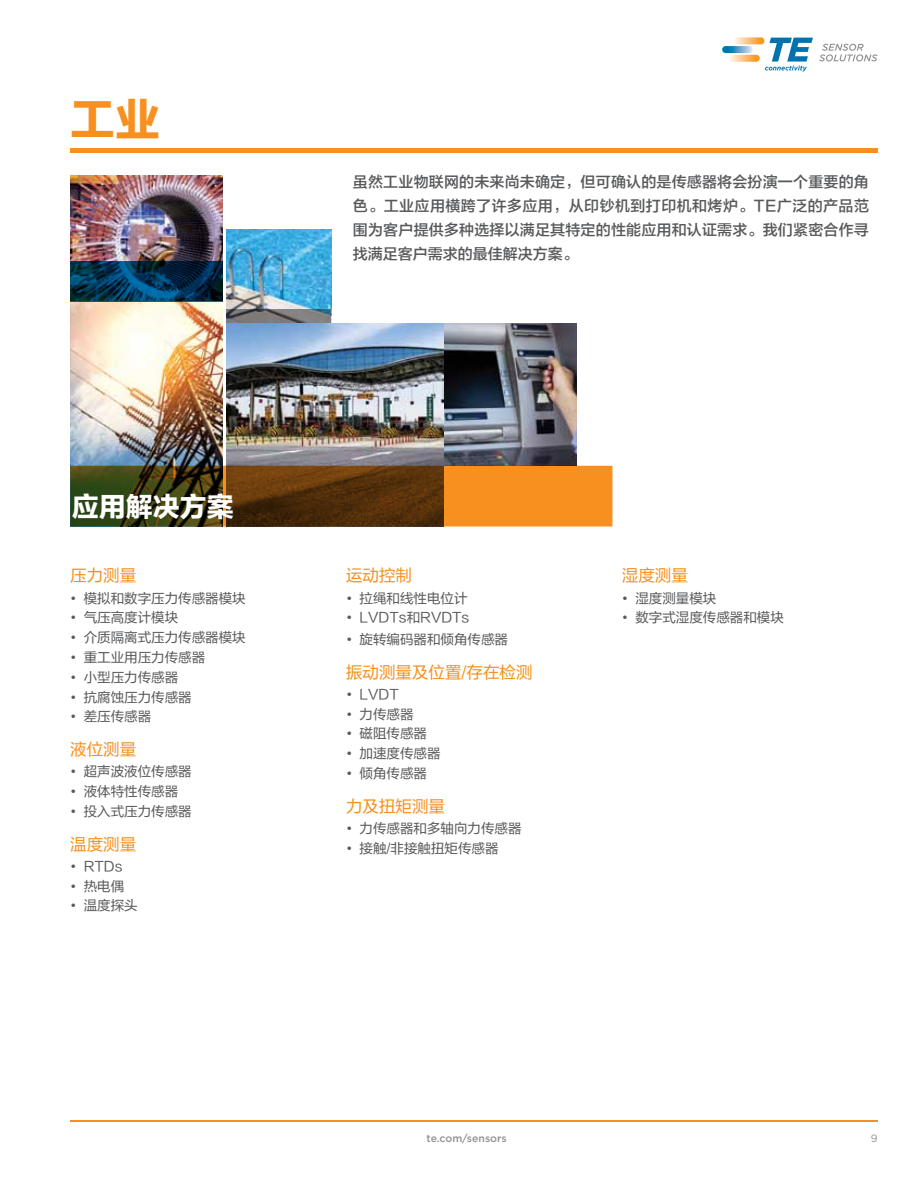
<style>
.page{position:relative;width:918px;height:1188px;background:#fff}
.page>*{position:absolute;margin:0;border:0;box-sizing:border-box;transform-origin:0 0}
.t1{font:45px "FZLTDHJW GB1 0";color:#f7901e}
.t2{font:27px "FZLTDHJW GB1 0";color:#fff}
.t3{font:16.5px "FZLTHJW GB1 0";color:#f7901e}
.t4{font:15px/24px "FZLTZHJW GB1 0";letter-spacing:.01em;color:#58595b;text-align:justify}
.t5{font:13.5px "FZLTHJW GB1 0";color:#58595b}
.t6{font:500 10.5px "Gotham";color:#919195}
.t7{font:10.5px "Gotham";color:#919195}
.s1{font-family:"Gotham"}
</style>
<div class="page">
<svg style="left:734px;top:37px;width:30px;height:7px"></svg>
<svg style="left:729px;top:55px;width:31px;height:7px"></svg>
<svg style="left:722px;top:46px;width:31px;height:7px"></svg>
<svg style="left:765px;top:38px;width:48px;height:34px"></svg>
<svg style="left:819px;top:44px;width:59px;height:17px"></svg>
<hr style="left:70px;top:1120px;width:808px;height:2px;background:#f7901e">
<hr style="left:70px;top:148px;width:808px;height:4px;background:#f7901e">
<img style="left:443px;top:323px;width:134px;height:143px">
<img style="left:227px;top:229px;width:104px;height:81px">
<svg style="left:227px;top:310px;width:104px;height:13px"></svg>
<img style="left:227px;top:323px;width:216px;height:143px">
<img style="left:70px;top:176px;width:153px;height:290px">
<svg style="left:70px;top:261px;width:153px;height:40px"></svg>
<svg style="left:70px;top:466px;width:542px;height:60px"></svg>
<h1 class="t1" style="left:70px;top:95px;width:92px">工业</h1>
<h2 class="t2" style="left:72px;top:492px;width:164px">应用解决方案</h2>
<p class="t3" style="left:70px;top:567px;width:68px">压力测量</p>
<p class="t5" style="left:70px;top:590px;width:177px"><span class="s1">•</span> 模拟和数字压力传感器模块</p>
<p class="t5" style="left:70px;top:610px;width:109px"><span class="s1">•</span> 气压高度计模块</p>
<p class="t5" style="left:70px;top:630px;width:177px"><span class="s1">•</span> 介质隔离式压力传感器模块</p>
<p class="t5" style="left:70px;top:650px;width:136px"><span class="s1">•</span> 重工业用压力传感器</p>
<p class="t5" style="left:70px;top:670px;width:109px"><span class="s1">•</span> 小型压力传感器</p>
<p class="t5" style="left:70px;top:689px;width:123px"><span class="s1">•</span> 抗腐蚀压力传感器</p>
<p class="t5" style="left:70px;top:709px;width:82px"><span class="s1">•</span> 差压传感器</p>
<p class="t3" style="left:70px;top:740px;width:68px">液位测量</p>
<p class="t5" style="left:70px;top:764px;width:123px"><span class="s1">•</span> 超声波液位传感器</p>
<p class="t5" style="left:70px;top:784px;width:109px"><span class="s1">•</span> 液体特性传感器</p>
<p class="t5" style="left:70px;top:804px;width:123px"><span class="s1">•</span> 投入式压力传感器</p>
<p class="t3" style="left:70px;top:835px;width:68px">温度测量</p>
<p class="t5" style="left:70px;top:859px;width:54px"><span class="s1">•</span> RTDs</p>
<p class="t5" style="left:70px;top:878px;width:55px"><span class="s1">•</span> 热电偶</p>
<p class="t5" style="left:70px;top:898px;width:69px"><span class="s1">•</span> 温度探头</p>
<p class="t4" style="left:353px;top:171px;width:518px">虽然工业物联网的未来尚未确定，但可确认的是传感器将会扮演一个重要的角色。工业应用横跨了许多应用，从印钞机到打印机和烤炉。TE广泛的产品范围为客户提供多种选择以满足其特定的性能应用和认证需求。我们紧密合作寻找满足客户需求的最佳解决方案。</p>
<p class="t3" style="left:346px;top:567px;width:68px">运动控制</p>
<p class="t5" style="left:346px;top:590px;width:123px"><span class="s1">•</span> 拉绳和线性电位计</p>
<p class="t5" style="left:346px;top:610px;width:125px"><span class="s1">•</span> LVDTs和RVDTs</p>
<p class="t5" style="left:346px;top:632px;width:164px"><span class="s1">•</span> 旋转编码器和倾角传感器</p>
<p class="t3" style="left:346px;top:663px;width:188px">振动测量及位置/存在检测</p>
<p class="t5" style="left:346px;top:687px;width:54px"><span class="s1">•</span> LVDT</p>
<p class="t5" style="left:346px;top:707px;width:69px"><span class="s1">•</span> 力传感器</p>
<p class="t5" style="left:346px;top:726px;width:83px"><span class="s1">•</span> 磁阻传感器</p>
<p class="t5" style="left:346px;top:746px;width:96px"><span class="s1">•</span> 加速度传感器</p>
<p class="t5" style="left:346px;top:766px;width:83px"><span class="s1">•</span> 倾角传感器</p>
<p class="t3" style="left:346px;top:797px;width:101px">力及扭矩测量</p>
<p class="t5" style="left:346px;top:821px;width:177px"><span class="s1">•</span> 力传感器和多轴向力传感器</p>
<p class="t5" style="left:346px;top:841px;width:154px"><span class="s1">•</span> 接触/非接触扭矩传感器</p>
<p class="t3" style="left:622px;top:567px;width:67px">湿度测量</p>
<p class="t5" style="left:622px;top:590px;width:96px"><span class="s1">•</span> 湿度测量模块</p>
<p class="t5" style="left:622px;top:610px;width:163px"><span class="s1">•</span> 数字式湿度传感器和模块</p>
<p class="t6" style="left:427px;top:1132px;width:82px">te.com/sensors</p>
<p class="t7" style="left:871px;top:1132px;width:8px">9</p>
</div>
